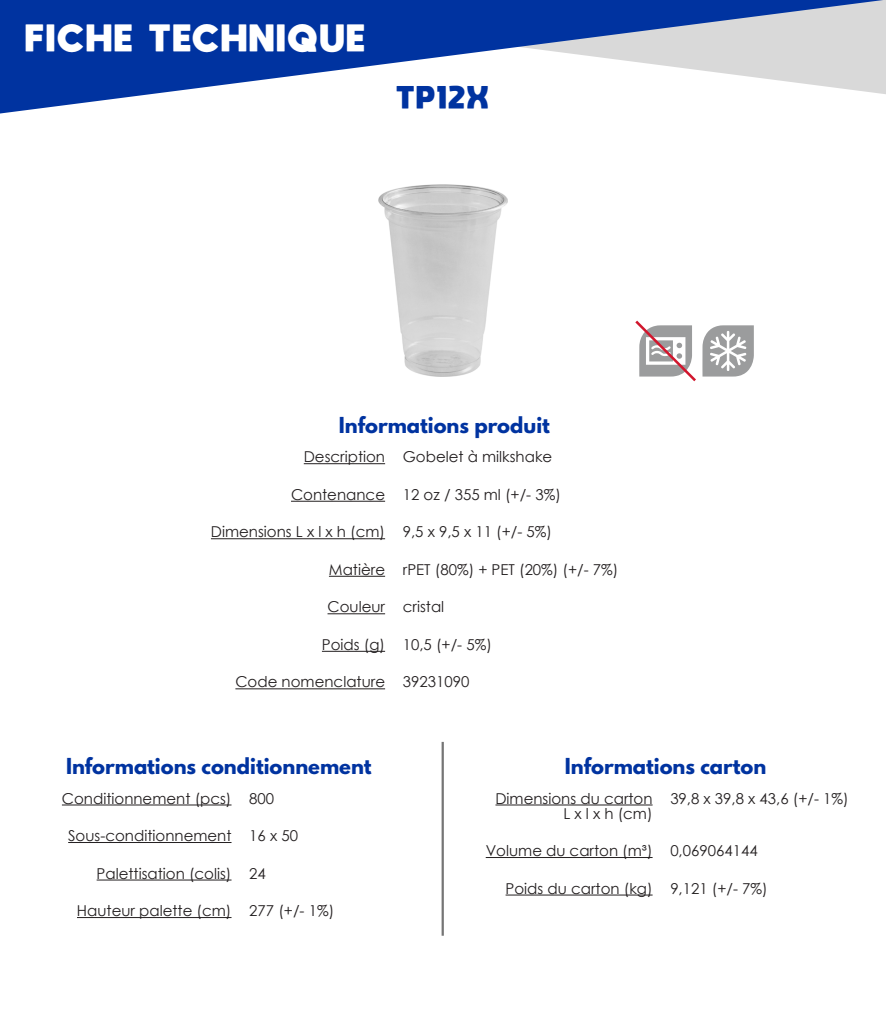
<style>
.page{position:relative;width:886px;height:1021px;background:#fff}
.page>*{position:absolute;margin:0;border:0;box-sizing:border-box;transform-origin:0 0}
.t1{font:800 27px "moon get";letter-spacing:.1em;color:#fff}
.t2{font:800 22.5px "moon get";letter-spacing:.1em;color:#0033a0}
.t3{font:700 19.5px "League Spartan";color:#0033a0}
.t4{font:15px/15px "Century Gothic";color:#231f20;text-align:right}
</style>
<div class="page">
<svg style="left:0;top:0;width:885px;height:114px"></svg>
<hr style="left:303px;top:463px;width:82px;height:1px;background:#231f20">
<hr style="left:291px;top:501px;width:94px;height:1px;background:#231f20">
<hr style="left:211px;top:538px;width:174px;height:1px;background:#231f20">
<hr style="left:329px;top:576px;width:56px;height:1px;background:#231f20">
<hr style="left:327px;top:613px;width:58px;height:1px;background:#231f20">
<hr style="left:322px;top:651px;width:63px;height:1px;background:#231f20">
<hr style="left:235px;top:688px;width:150px;height:1px;background:#231f20">
<hr style="left:495px;top:804px;width:157px;height:1px;background:#231f20">
<hr style="left:485px;top:857px;width:167px;height:1px;background:#231f20">
<hr style="left:505px;top:894px;width:147px;height:1px;background:#231f20">
<hr style="left:62px;top:804px;width:169px;height:1px;background:#231f20">
<hr style="left:68px;top:842px;width:163px;height:1px;background:#231f20">
<hr style="left:97px;top:879px;width:134px;height:1px;background:#231f20">
<hr style="left:77px;top:917px;width:154px;height:1px;background:#231f20">
<hr style="left:441px;top:741px;width:2px;height:194px;background:#757575">
<svg style="left:635px;top:320px;width:60px;height:61px"></svg>
<svg style="left:702px;top:325px;width:51px;height:51px"></svg>
<img style="left:378px;top:185px;width:129px;height:191px">
<h1 class="t1" style="left:26px;top:21px;width:340px">FICHE TECHNIQUE</h1>
<h2 class="t2" style="left:396px;top:83px;width:93px">TP12X</h2>
<h3 class="t3" style="left:339px;top:410px;width:212px">Informations produit</h3>
<p class="t4" style="left:303px;top:449px;width:83px">Description</p>
<p class="t4" style="left:291px;top:486px;width:96px">Contenance</p>
<p class="t4" style="left:211px;top:524px;width:176px">Dimensions L x l x h (cm)</p>
<p class="t4" style="left:329px;top:561px;width:58px">Matière</p>
<p class="t4" style="left:327px;top:599px;width:59px">Couleur</p>
<p class="t4" style="left:322px;top:636px;width:65px">Poids (g)</p>
<p class="t4" style="left:235px;top:674px;width:151px">Code nomenclature</p>
<p class="t4" style="left:402px;top:449px;width:151px">Gobelet à milkshake</p>
<p class="t4" style="left:402px;top:486px;width:159px">12 oz / 355 ml (+/- 3%)</p>
<p class="t4" style="left:402px;top:524px;width:151px">9,5 x 9,5 x 11 (+/- 5%)</p>
<p class="t4" style="left:402px;top:561px;width:217px">rPET (80%) + PET (20%) (+/- 7%)</p>
<p class="t4" style="left:402px;top:599px;width:43px">cristal</p>
<p class="t4" style="left:402px;top:636px;width:91px">10,5 (+/- 5%)</p>
<p class="t4" style="left:402px;top:674px;width:68px">39231090</p>
<h3 class="t3" style="left:66px;top:751px;width:307px">Informations conditionnement</h3>
<h3 class="t3" style="left:564px;top:751px;width:203px">Informations carton</h3>
<p class="t4" style="left:62px;top:790px;width:171px">Conditionnement (pcs)</p>
<p class="t4" style="left:68px;top:827px;width:165px">Sous-conditionnement</p>
<p class="t4" style="left:97px;top:865px;width:136px">Palettisation (colis)</p>
<p class="t4" style="left:77px;top:902px;width:156px">Hauteur palette (cm)</p>
<p class="t4" style="left:249px;top:790px;width:26px">800</p>
<p class="t4" style="left:249px;top:827px;width:50px">16 x 50</p>
<p class="t4" style="left:249px;top:902px;width:86px">277 (+/- 1%)</p>
<p class="t4" style="left:495px;top:790px;width:158px">Dimensions du carton<br>L x l x h (cm)</p>
<p class="t4" style="left:485px;top:842px;width:168px">Volume du carton (m³)</p>
<p class="t4" style="left:505px;top:880px;width:148px">Poids du carton (kg)</p>
<p class="t4" style="left:670px;top:790px;width:180px">39,8 x 39,8 x 43,6 (+/- 1%)</p>
<p class="t4" style="left:670px;top:842px;width:89px">0,069064144</p>
<p class="t4" style="left:670px;top:880px;width:99px">9,121 (+/- 7%)</p>
</div>
